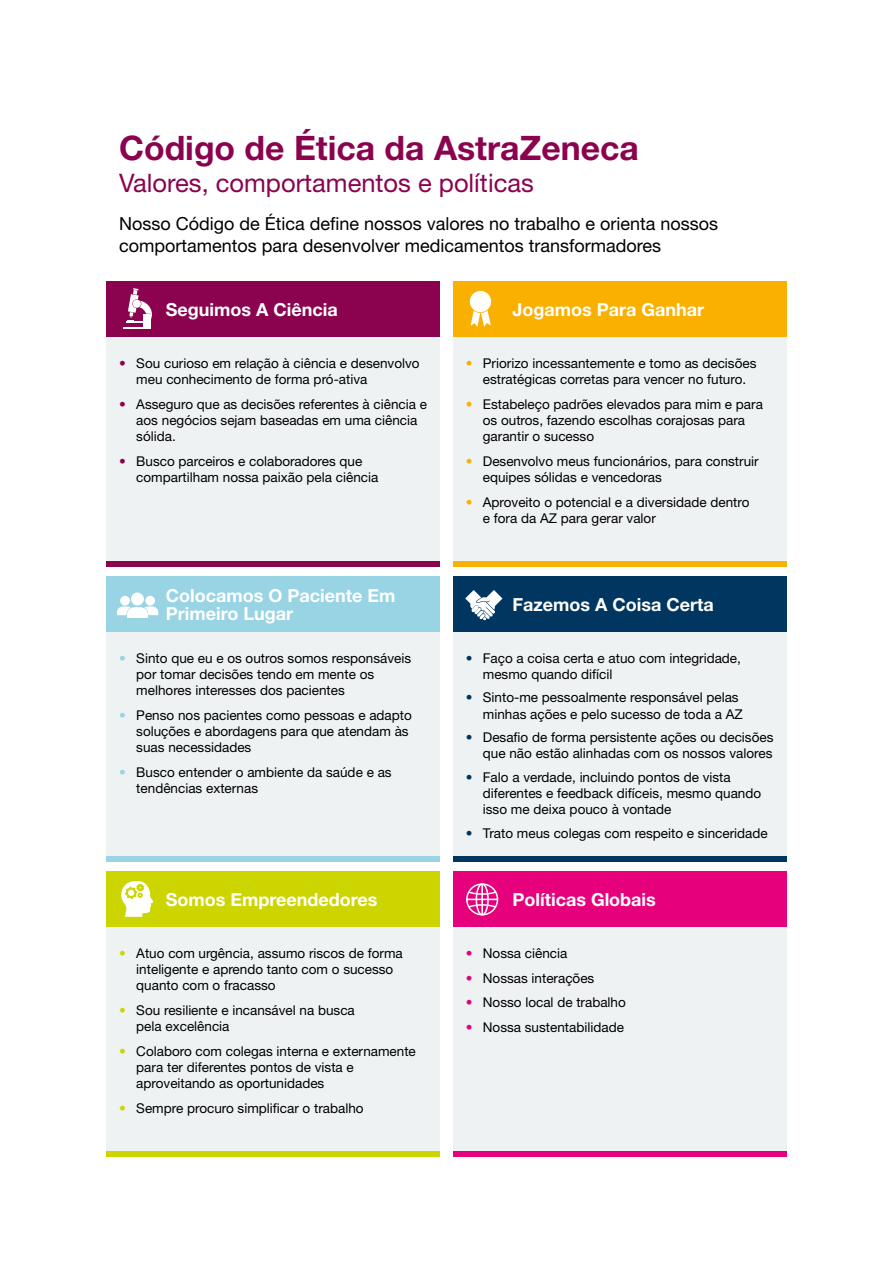
<style>
.page{position:relative;width:893px;height:1263px;background:#fff}
.page>*{position:absolute;margin:0;border:0;box-sizing:border-box;transform-origin:0 0}
.t1{font:700 33.75px "Helvetica Neue LT Std";color:#8b034f}
.t2{font:25.5px "Helvetica Neue LT Std";color:#8b034f}
.t3{font:700 18px/18px "Helvetica Neue LT Std";color:#fff}
.t4{font:18px/21.6px "Helvetica Neue LT Std";color:#000}
.t5{font:13.5px/16.2px "Helvetica Neue LT Std";color:#000}
.s1{color:#8b034f}
.s2{color:#f9b000}
.s3{color:#98d4e4}
.s4{color:#00365f}
.s5{color:#cdd500}
.s6{color:#e6007c}
</style>
<div class="page">
<div style="left:106px;top:631px;width:334px;height:230px;background:#eef2f2"></div>
<div style="left:453px;top:631px;width:334px;height:230px;background:#eef2f2"></div>
<div style="left:106px;top:337px;width:334px;height:229px;background:#eef2f2"></div>
<div style="left:453px;top:337px;width:334px;height:229px;background:#eef2f2"></div>
<div style="left:106px;top:561px;width:334px;height:5px;background:#8b034f"></div>
<div style="left:106px;top:856px;width:334px;height:5px;background:#98d4e4"></div>
<div style="left:106px;top:281px;width:334px;height:56px;background:#8b034f"></div>
<svg style="left:123px;top:288px;width:29px;height:41px"></svg>
<div style="left:106px;top:927px;width:334px;height:230px;background:#eef2f2"></div>
<div style="left:453px;top:927px;width:334px;height:230px;background:#eef2f2"></div>
<div style="left:453px;top:281px;width:334px;height:56px;background:#f9b000"></div>
<div style="left:106px;top:577px;width:334px;height:55px;background:#98d4e4"></div>
<div style="left:453px;top:577px;width:334px;height:55px;background:#00365f"></div>
<div style="left:106px;top:872px;width:334px;height:55px;background:#cdd500"></div>
<svg style="left:121px;top:881px;width:32px;height:36px"></svg>
<div style="left:453px;top:872px;width:334px;height:55px;background:#e6007c"></div>
<div style="left:470px;top:291px;width:21px;height:21px;background:#fff;border-radius:50%"></div>
<svg style="left:471px;top:310px;width:20px;height:17px"></svg>
<div style="left:145px;top:596px;width:10px;height:9px;background:#fff;border-radius:50%"></div>
<div style="left:120px;top:596px;width:10px;height:9px;background:#fff;border-radius:50%"></div>
<div style="left:131px;top:592px;width:13px;height:13px;background:#fff;border-radius:50%"></div>
<svg style="left:117px;top:606px;width:41px;height:12px"></svg>
<svg style="left:465px;top:590px;width:37px;height:30px"></svg>
<svg style="left:466px;top:883px;width:33px;height:33px"></svg>
<div style="left:453px;top:561px;width:334px;height:5px;background:#f9b000"></div>
<div style="left:453px;top:856px;width:334px;height:5px;background:#00365f"></div>
<div style="left:106px;top:1151px;width:334px;height:6px;background:#cdd500"></div>
<div style="left:453px;top:1151px;width:334px;height:6px;background:#e6007c"></div>
<h1 class="t1" style="left:119px;top:127px;width:521px">Código de Ética da AstraZeneca</h1>
<h2 class="t2" style="left:119px;top:167px;width:416px">Valores, comportamentos e políticas</h2>
<h3 class="t4" style="left:119px;top:213px;width:601px">Nosso Código de Ética define nossos valores no trabalho e orienta nossos comportamentos para desenvolver medicamentos transformadores</h3>
<h3 class="t3" style="left:166px;top:300px;width:173px">Seguimos A Ciência</h3>
<p class="t5" style="left:136px;top:355px;width:285px;text-indent:-17px"><span class="s1">•</span> Sou curioso em relação à ciência e desenvolvo meu conhecimento de forma pró-ativa</p>
<p class="t5" style="left:136px;top:395px;width:292px;text-indent:-17px"><span class="s1">•</span> Asseguro que as decisões referentes à ciência e aos negócios sejam baseadas em uma ciência sólida.</p>
<p class="t5" style="left:136px;top:453px;width:244px;text-indent:-17px"><span class="s1">•</span> Busco parceiros e colaboradores que compartilham nossa paixão pela ciência</p>
<h3 class="t3" style="left:512px;top:300px;width:193px">Jogamos Para Ganhar</h3>
<p class="t5" style="left:466px;top:355px;width:292px;text-align:center"><span class="s2">•</span> Priorizo incessantemente e tomo as decisões estratégicas corretas para vencer no futuro.</p>
<p class="t5" style="left:483px;top:395px;width:282px;text-indent:-17px"><span class="s2">•</span> Estabeleço padrões elevados para mim e para os outros, fazendo escolhas corajosas para garantir o sucesso</p>
<p class="t5" style="left:483px;top:453px;width:277px;text-indent:-17px"><span class="s2">•</span> Desenvolvo meus funcionários, para construir equipes sólidas e vencedoras</p>
<p class="t5" style="left:483px;top:493px;width:268px;text-indent:-17px"><span class="s2">•</span> Aproveito o potencial e a diversidade dentro e fora da AZ para gerar valor</p>
<h3 class="t3" style="left:166px;top:586px;width:231px">Colocamos O Paciente Em<br>Primeiro Lugar</h3>
<h3 class="t3" style="left:512px;top:595px;width:203px">Fazemos A Coisa Certa</h3>
<p class="t5" style="left:136px;top:650px;width:276px;text-indent:-17px"><span class="s3">•</span> Sinto que eu e os outros somos responsáveis por tomar decisões tendo em mente os melhores interesses dos pacientes</p>
<p class="t5" style="left:136px;top:707px;width:277px;text-indent:-17px"><span class="s3">•</span> Penso nos pacientes como pessoas e adapto soluções e abordagens para que atendam às suas necessidades</p>
<p class="t5" style="left:136px;top:764px;width:257px;text-indent:-17px"><span class="s3">•</span> Busco entender o ambiente da saúde e as tendências externas</p>
<p class="t5" style="left:483px;top:650px;width:260px;text-indent:-17px"><span class="s4">•</span> Faço a coisa certa e atuo com integridade, mesmo quando difícil</p>
<p class="t5" style="left:466px;top:689px;width:278px;text-align:right"><span class="s4">•</span> Sinto-me pessoalmente responsável pelas minhas ações e pelo sucesso de toda a AZ</p>
<p class="t5" style="left:466px;top:729px;width:309px;text-align:right"><span class="s4">•</span> Desafio de forma persistente ações ou decisões que não estão alinhadas com os nossos valores</p>
<p class="t5" style="left:483px;top:769px;width:280px;text-indent:-17px"><span class="s4">•</span> Falo a verdade, incluindo pontos de vista diferentes e feedback difíceis, mesmo quando isso me deixa pouco à vontade</p>
<p class="t5" style="left:466px;top:824px;width:303px"><span class="s4">•</span> Trato meus colegas com respeito e sinceridade</p>
<h3 class="t3" style="left:166px;top:890px;width:213px">Somos Empreendedores</h3>
<h3 class="t3" style="left:512px;top:890px;width:145px">Políticas Globais</h3>
<p class="t5" style="left:136px;top:945px;width:268px;text-indent:-17px"><span class="s5">•</span> Atuo com urgência, assumo riscos de forma inteligente e aprendo tanto com o sucesso quanto com o fracasso</p>
<p class="t5" style="left:136px;top:1002px;width:220px;text-indent:-17px"><span class="s5">•</span> Sou resiliente e incansável na busca pela excelência</p>
<p class="t5" style="left:136px;top:1043px;width:281px;text-indent:-17px"><span class="s5">•</span> Colaboro com colegas interna e externamente para ter diferentes pontos de vista e aproveitando as oportunidades</p>
<p class="t5" style="left:119px;top:1100px;width:246px"><span class="s5">•</span> Sempre procuro simplificar o trabalho</p>
<p class="t5" style="left:466px;top:945px;width:103px"><span class="s6">•</span> Nossa ciência</p>
<p class="t5" style="left:466px;top:969px;width:130px"><span class="s6">•</span> Nossas interações</p>
<p class="t5" style="left:466px;top:994px;width:162px"><span class="s6">•</span> Nosso local de trabalho</p>
<p class="t5" style="left:466px;top:1019px;width:160px"><span class="s6">•</span> Nossa sustentabilidade</p>
</div>
